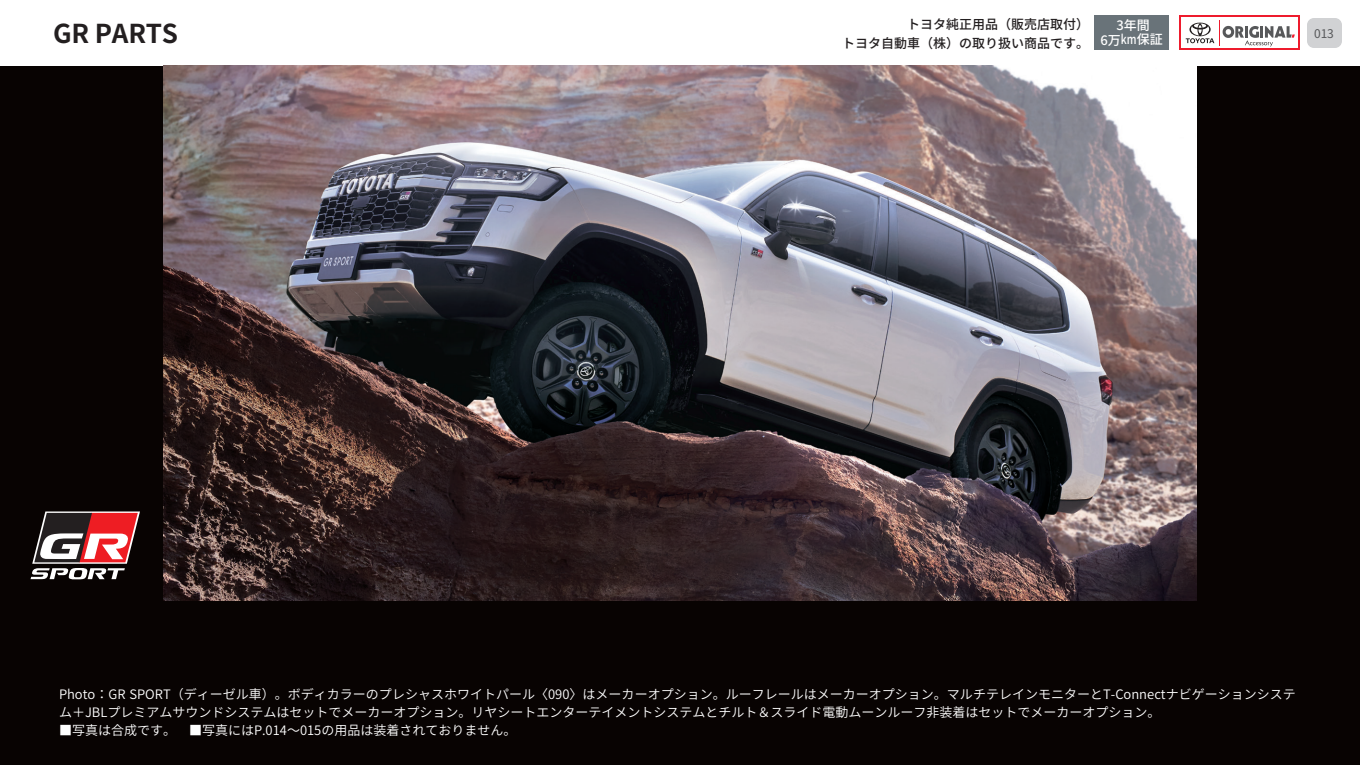
<style>
.page{position:relative;width:1360px;height:765px;background:#fff}
.page>*{position:absolute;margin:0;border:0;box-sizing:border-box;transform-origin:0 0}
.t1{font:700 26px "Noto Sans CJ Kjp";letter-spacing:-.005em;color:#231f20}
.t2{font:600 13px/18px "Noto Sans CJ Kjp";color:#fff}
.t3{font:500 13px/19px "Noto Sans CJ Kjp";color:#231f20;text-align:right}
.t4{font:500 13px/14.1px "Noto Sans CJ Kjp";color:#fff;text-align:center}
.t5{font:12px "Noto Sans CJ Kjp";color:#57585a}
</style>
<div class="page">
<div style="left:0;top:590px;width:1360px;height:175px;background:#080302"></div>
<div style="left:1307px;top:18px;width:35px;height:30px;background:#d1d2d4;border-radius:7px"></div>
<div style="left:1094px;top:15px;width:75px;height:35px;background:#697379"></div>
<div style="left:1179px;top:16px;width:121px;height:34px;background:linear-gradient(to right,#ee1b2d,#ee1b2d)"></div>
<div style="left:1181px;top:18px;width:117px;height:30px;background:#fff"></div>
<svg style="left:1186px;top:20px;width:109px;height:27px"></svg>
<div style="left:0;top:66px;width:1360px;height:534px;background:#080302"></div>
<img style="left:163px;top:66px;width:1034px;height:534px">
<svg style="left:31px;top:512px;width:109px;height:67px"></svg>
<p class="t3" style="left:842px;top:15px;width:248px">トヨタ純正用品（販売店取付）<br>トヨタ自動車（株）の取り扱い商品です。</p>
<p class="t4" style="left:1101px;top:19px;width:64px">3年間<br>6万km保証</p>
<h1 class="t1" style="left:53px;top:19px;width:127px">GR PARTS</h1>
<p class="t5" style="left:1314px;top:26px;width:21px">013</p>
<p class="t2" style="left:59px;top:686px;width:1238px">Photo：GR SPORT（ディーゼル車）。ボディカラーのプレシャスホワイトパール〈090〉はメーカーオプション。ルーフレールはメーカーオプション。マルチテレインモニターとT-Connectナビゲーションシステム＋JBLプレミアムサウンドシステムはセットでメーカーオプション。リヤシートエンターテイメントシステムとチルト＆スライド電動ムーンルーフ非装着はセットでメーカーオプション。　</p>
<p class="t2" style="left:59px;top:722px;width:459px">■写真は合成です。　■写真にはP.014〜015の用品は装着されておりません。</p>
</div>
